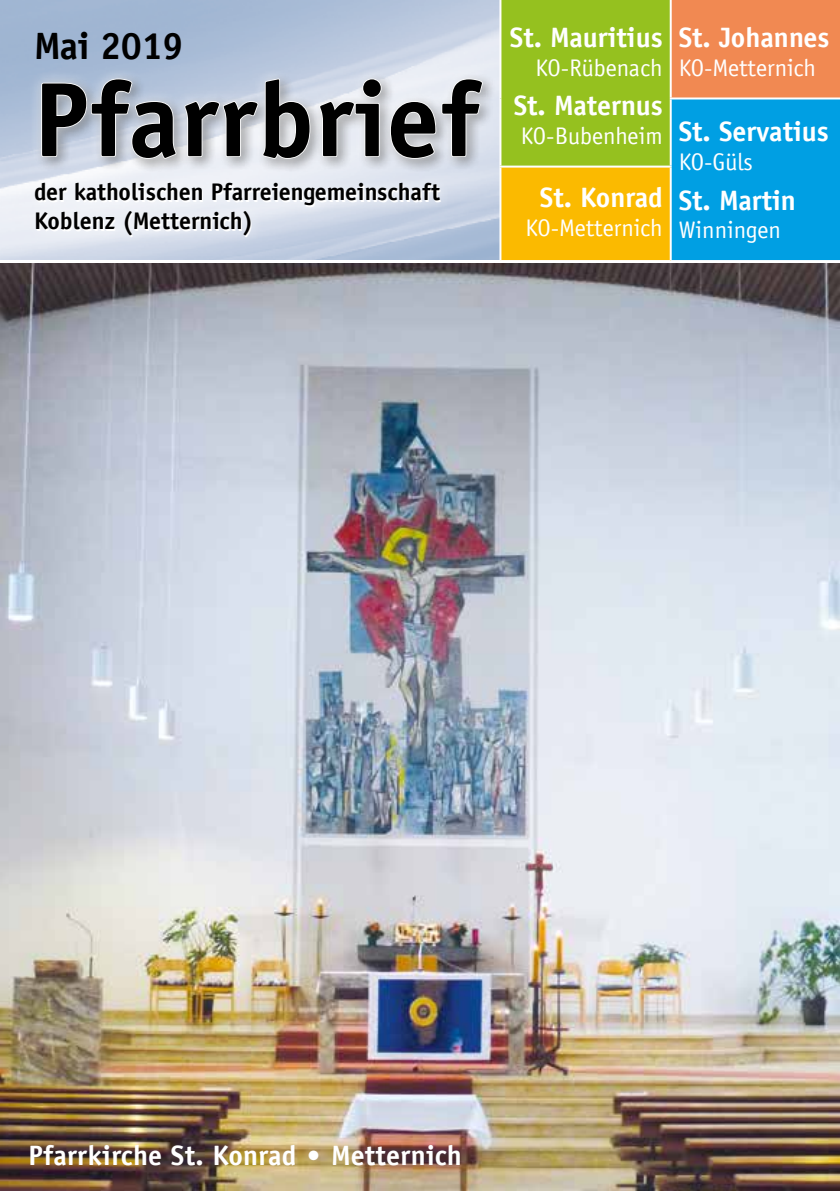
<style>
.page{position:relative;width:840px;height:1191px;background:#fff}
.page>*{position:absolute;margin:0;border:0;box-sizing:border-box;transform-origin:0 0}
.t1{font:700 106px "Officina Sans";letter-spacing:.01em;color:#000}
.t2{font:700 38px "Officina Sans";letter-spacing:-.01em;color:#000}
.t3{font:700 28px "Officina Sans";color:#fff}
.t4{font:24px "Officina Sans";color:#fff}
.t5{font:700 24px/28.8px "Officina Sans";color:#000}
.s1{font-family:"Palatino";font-weight:400}
</style>
<div class="page">
<div style="left:24px;top:172px;width:429px;height:76px;background:#fff;opacity:.75"></div>
<div style="left:22px;top:170px;width:430px;height:76px;background:#fff;opacity:.75"></div>
<div style="left:34px;top:72px;width:462px;height:102px;background:#000;opacity:.5"></div>
<div style="left:28px;top:67px;width:466px;height:104px;background:#fff;opacity:.75"></div>
<svg style="left:40px;top:78px;width:137px;height:82px;background:#c4cad4"></svg>
<svg style="left:183px;top:77px;width:128px;height:83px;background:#d0d4dc"></svg>
<svg style="left:318px;top:78px;width:64px;height:80px;background:#d9dce1"></svg>
<svg style="left:389px;top:78px;width:94px;height:82px;background:#d8dbdf"></svg>
<div style="left:500px;top:0;width:170px;height:167px;background:#95c11f"></div>
<div style="left:670px;top:0;width:169px;height:98px;background:#f18952"></div>
<div style="left:670px;top:98px;width:169px;height:163px;background:#009fe3"></div>
<div style="left:500px;top:167px;width:170px;height:94px;background:#fbba00"></div>
<hr style="left:499px;top:0;width:2px;height:98px;background:#fff">
<hr style="left:669px;top:0;width:2px;height:97px;background:#fff">
<hr style="left:499px;top:98px;width:2px;height:68px;background:#fff">
<hr style="left:669px;top:97px;width:170px;height:2px;background:#fff">
<hr style="left:669px;top:99px;width:2px;height:67px;background:#fff">
<hr style="left:499px;top:166px;width:172px;height:2px;background:#fff">
<hr style="left:499px;top:168px;width:2px;height:92px;background:#fff">
<hr style="left:669px;top:168px;width:2px;height:92px;background:#fff">
<hr style="left:499px;top:260px;width:171px;height:2px;background:#fff">
<hr style="left:670px;top:260px;width:169px;height:2px;background:#fff">
<img style="left:0;top:263px;width:839px;height:928px">
<h2 class="t2" style="left:34px;top:22px;width:151px">Mai 2019</h2>
<h1 class="t1" style="left:34px;top:54px;width:447px">Pfarrbrief</h1>
<p class="t5" style="left:34px;top:177px;width:407px">der katholischen Pfarreiengemeinschaft<br>Koblenz (Metternich)</p>
<p class="t3" style="left:509px;top:20px;width:154px">St. Mauritius</p>
<p class="t4" style="left:535px;top:54px;width:128px">KO-Rübenach</p>
<p class="t3" style="left:513px;top:88px;width:150px">St. Maternus</p>
<p class="t4" style="left:520px;top:122px;width:143px">KO-Bubenheim</p>
<p class="t3" style="left:539px;top:180px;width:124px">St. Konrad</p>
<p class="t4" style="left:525px;top:213px;width:139px">KO-Metternich</p>
<p class="t3" style="left:678px;top:20px;width:152px">St. Johannes</p>
<p class="t4" style="left:678px;top:54px;width:139px">KO-Metternich</p>
<p class="t3" style="left:678px;top:114px;width:151px">St. Servatius</p>
<p class="t4" style="left:678px;top:148px;width:76px">KO-Güls</p>
<p class="t3" style="left:678px;top:182px;width:119px">St. Martin</p>
<p class="t4" style="left:678px;top:216px;width:104px">Winningen</p>
<p class="t3" style="left:28px;top:1137px;width:435px">Pfarrkirche St. Konrad <span class="s1">•</span> Metternich</p>
</div>
